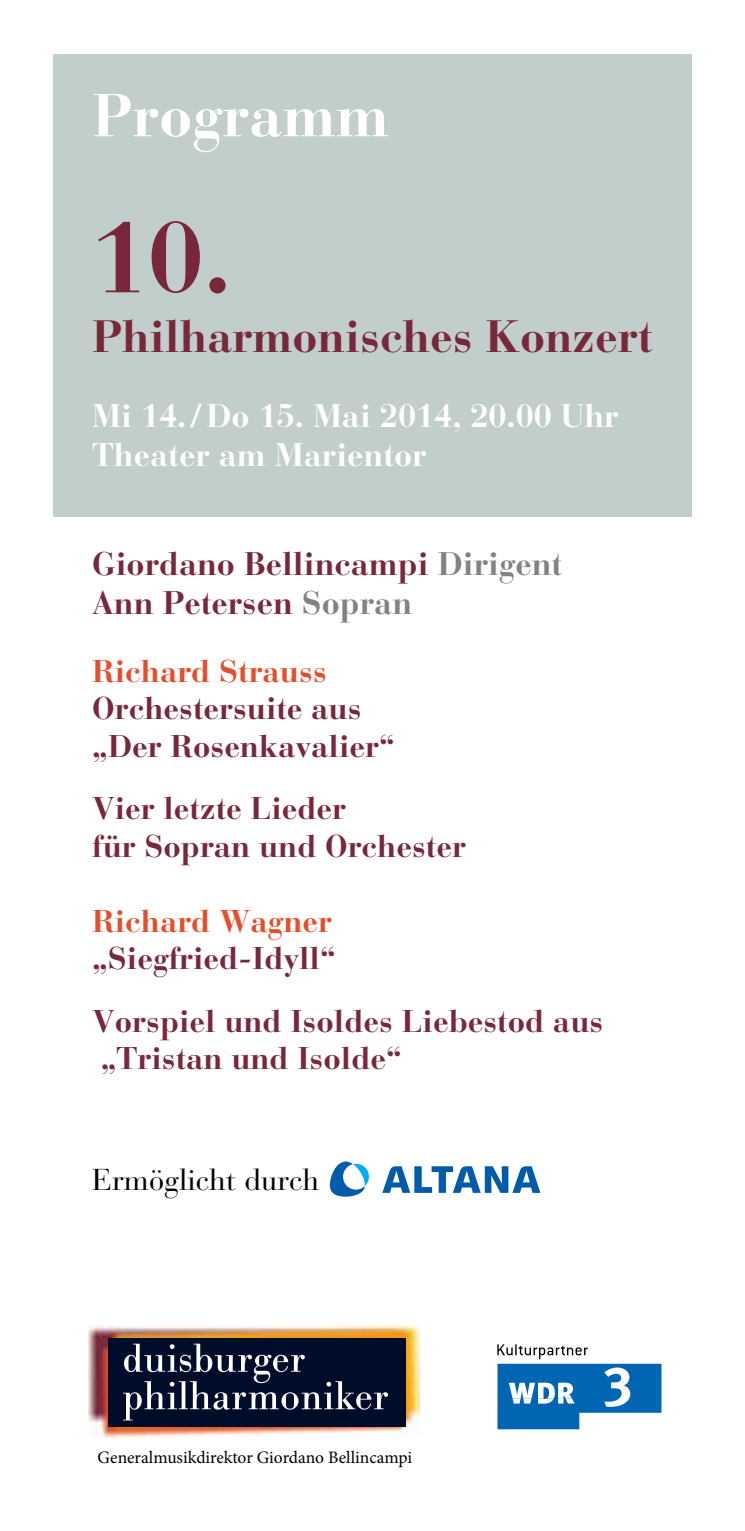
<style>
.page{position:relative;width:745px;height:1531px;background:#fff}
.page>*{position:absolute;margin:0;border:0;box-sizing:border-box;transform-origin:0 0}
.t1{font:700 100px "Bauer Bodoni Std";color:#79283b}
.t2{font:700 60px "Bauer Bodoni Std";color:#fff}
.t3{font:700 45px "Bauer Bodoni Std";color:#79283b}
.t4{font:700 32.5px/39px "Bauer Bodoni Std";color:#fff}
.t5{font:700 32.5px/39px "Bauer Bodoni Std";color:#79283b}
.t6{font:700 31.25px/37.5px "Bauer Bodoni Std";color:#79283b}
.t7{font:700 31.25px "Bauer Bodoni Std";color:#e54e2a}
.t8{font:30px "Bauer Bodoni Std";color:#000}
.t9{font:17.5px "Minion Pro";letter-spacing:-.005em;color:#000}
.s1{color:#808285}
</style>
<div class="page">
<div style="left:53px;top:54px;width:638px;height:463px;background:#c1cecb"></div>
<svg style="left:497px;top:1344px;width:164px;height:85px"></svg>
<img style="left:88px;top:1325px;width:331px;height:113px">
<div style="left:108px;top:1338px;width:298px;height:88px;background:#000d2a"></div>
<svg style="left:123px;top:1343px;width:265px;height:77px"></svg>
<svg style="left:382px;top:1166px;width:158px;height:27px"></svg>
<svg style="left:330px;top:1161px;width:38px;height:35px"></svg>
<h2 class="t2" style="left:92px;top:79px;width:298px">Programm</h2>
<h1 class="t1" style="left:92px;top:197px;width:141px">10.</h1>
<h3 class="t3" style="left:92px;top:310px;width:561px">Philharmonisches Konzert</h3>
<p class="t4" style="left:92px;top:397px;width:527px">Mi 14. / Do 15. Mai 2014, 20.00 Uhr<br>Theater am Marientor</p>
<p class="t5" style="left:92px;top:544px;width:471px">Giordano Bellincampi <span class="s1">Dirigent<br></span>Ann Petersen <span class="s1">Sopran</span></p>
<p class="t7" style="left:92px;top:652px;width:236px">Richard Strauss</p>
<p class="t6" style="left:92px;top:689px;width:304px">Orchestersuite aus „Der Rosenkavalier“</p>
<p class="t6" style="left:92px;top:789px;width:375px">Vier letzte Lieder<br>für Sopran und Orchester</p>
<p class="t7" style="left:92px;top:902px;width:241px">Richard Wagner</p>
<p class="t6" style="left:92px;top:927px;width:512px;line-height:62.5px">„Siegfried-Idyll“<br>Vorspiel und Isoldes Liebestod aus</p>
<p class="t6" style="left:101px;top:1039px;width:302px">„Tristan und Isolde“</p>
<p class="t8" style="left:92px;top:1162px;width:228px">Ermöglicht durch</p>
<p class="t9" style="left:97px;top:1445px;width:316px">Generalmusikdirektor Giordano Bellincampi</p>
</div>
